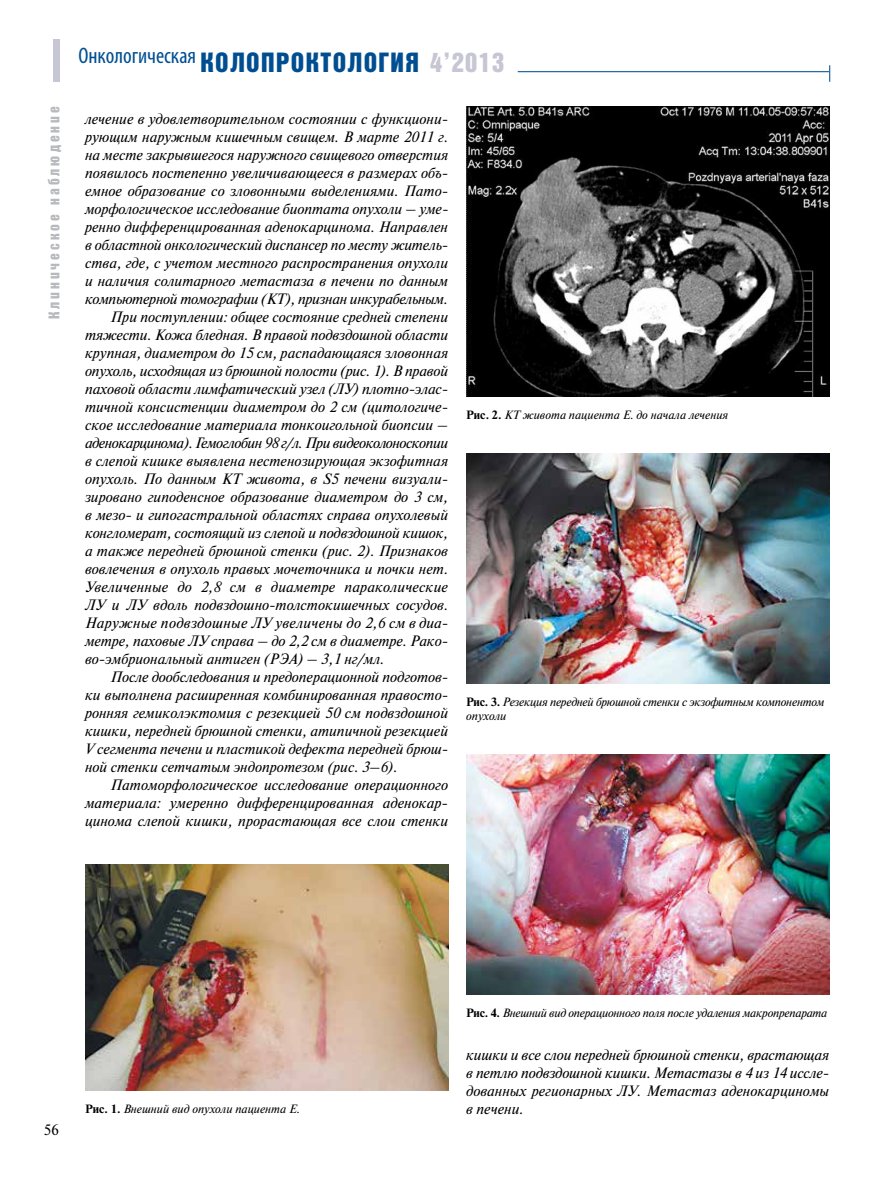
<style>
.page{position:relative;width:893px;height:1191px;background:#fff}
.page>*{position:absolute;margin:0;border:0;box-sizing:border-box;transform-origin:0 0}
.t1{font:27px "Bastion Kontrast Alt C";letter-spacing:.05em;color:#004e91}
.t2{font:condensed 22.5px "Myriad Pro";color:#004e91}
.t3{font:italic 15px/18px "Newton C";color:#000;text-align:justify}
.t4{font:italic 15px "Newton C";letter-spacing:-.035em;color:#000}
.t5{font:italic 15px "Newton C";letter-spacing:-.02em;color:#000}
.t6{font:italic 15px "Newton C";letter-spacing:.02em;color:#000}
.t7{font:15px "Bastion Kontrast Alt C";letter-spacing:.2em;color:#b7b9bc}
.t8{font:15px "Newton C";color:#000}
.t9{font:italic 12px/14.4px "Newton C";letter-spacing:-.02em;color:#000}
.t10{font:italic 12px "Newton C";color:#000}
.s1{color:#c6c6d4}
.s2{font-weight:700;font-style:normal}
</style>
<div class="page">
<div style="left:53px;top:40px;width:7px;height:42px;background:#c6c6d4"></div>
<hr style="left:518px;top:71px;width:311px;height:1px;background:#004e91">
<svg style="left:829px;top:65px;width:1px;height:17px"></svg>
<img style="left:85px;top:864px;width:363px;height:226px">
<img style="left:466px;top:106px;width:363px;height:290px">
<img style="left:466px;top:453px;width:363px;height:230px">
<img style="left:466px;top:754px;width:363px;height:240px">
<h2 class="t2" style="left:78px;top:42px;width:119px">Онкологическая</h2>
<h1 class="t1" style="left:200px;top:48px;width:305px">КОЛОПРОКТОЛОГИЯ <span class="s1">4’2013</span></h1>
<p class="t7" style="left:47px;top:319px;width:214px;rotate:-90deg">Клиническое наблюдение</p>
<p class="t3" style="left:85px;top:110px;width:365px">лечение в удовлетворительном состоянии с функциони-</p>
<p class="t3" style="left:85px;top:128px;width:365px">рующим наружным кишечным свищем. В марте 2011 г.</p>
<p class="t3" style="left:85px;top:146px;width:365px">на месте закрывшегося наружного свищевого отверстия</p>
<p class="t3" style="left:85px;top:164px;width:365px">появилось постепенно увеличивающееся в размерах объ-</p>
<p class="t3" style="left:85px;top:182px;width:365px">емное образование со зловонными выделениями. Пато-</p>
<p class="t3" style="left:85px;top:200px;width:365px">морфологическое исследование биоптата опухоли – уме-</p>
<p class="t3" style="left:85px;top:218px;width:365px">ренно дифференцированная аденокарцинома. Направлен</p>
<p class="t3" style="left:85px;top:236px;width:365px">в областной онкологический диспансер по месту житель-</p>
<p class="t3" style="left:85px;top:254px;width:365px">ства, где, с учетом местного распространения опухоли</p>
<p class="t3" style="left:85px;top:272px;width:365px">и наличия солитарного метастаза в печени по данным</p>
<p class="t5" style="left:85px;top:291px;width:364px">компьютерной томографии (КТ), признан инкурабельным.</p>
<p class="t3" style="left:111px;top:308px;width:339px">При поступлении: общее состояние средней степени</p>
<p class="t3" style="left:85px;top:326px;width:364px">тяжести. Кожа бледная. В правой подвздошной области</p>
<p class="t3" style="left:85px;top:344px;width:365px">крупная, диаметром до 15 см, распадающаяся зловонная</p>
<p class="t3" style="left:85px;top:362px;width:365px">опухоль, исходящая из брюшной полости (рис. 1). В правой</p>
<p class="t3" style="left:85px;top:380px;width:365px">паховой области лимфатический узел (ЛУ) плотно-элас-</p>
<p class="t3" style="left:85px;top:398px;width:363px">тичной консистенции диаметром до 2 см (цитологиче-</p>
<p class="t3" style="left:85px;top:416px;width:365px">ское исследование материала тонкоигольной биопсии –</p>
<p class="t4" style="left:85px;top:435px;width:364px">аденокарцинома). Гемоглобин 98 г/л. При видеоколоноскопии</p>
<p class="t3" style="left:85px;top:452px;width:365px">в слепой кишке выявлена нестенозирующая экзофитная</p>
<p class="t3" style="left:85px;top:470px;width:363px">опухоль. По данным КТ живота, в S5 печени визуали-</p>
<p class="t3" style="left:85px;top:488px;width:365px">зировано гиподенсное образование диаметром до 3 см,</p>
<p class="t3" style="left:85px;top:506px;width:365px">в мезо- и гипогастральной областях справа опухолевый</p>
<p class="t3" style="left:85px;top:524px;width:365px">конгломерат, состоящий из слепой и подвздошной кишок,</p>
<p class="t3" style="left:85px;top:542px;width:365px">а также передней брюшной стенки (рис. 2). Признаков</p>
<p class="t3" style="left:85px;top:560px;width:365px">вовлечения в опухоль правых мочеточника и почки нет.</p>
<p class="t3" style="left:85px;top:578px;width:364px">Увеличенные до 2,8 см в диаметре параколические</p>
<p class="t3" style="left:85px;top:596px;width:365px">ЛУ и ЛУ вдоль подвздошно-толстокишечных сосудов.</p>
<p class="t6" style="left:85px;top:615px;width:365px">Наружные подвздошные ЛУ увеличены до 2,6 см в диа-</p>
<p class="t3" style="left:85px;top:632px;width:364px">метре, паховые ЛУ справа – до 2,2 см в диаметре. Рако-</p>
<p class="t3" style="left:85px;top:650px;width:301px">во-эмбриональный антиген (РЭА) – 3,1 нг/мл.</p>
<p class="t3" style="left:111px;top:668px;width:339px">После дообследования и предоперационной подготов-</p>
<p class="t3" style="left:85px;top:686px;width:365px">ки выполнена расширенная комбинированная правосто-</p>
<p class="t3" style="left:85px;top:704px;width:365px">ронняя гемиколэктомия с резекцией 50 см подвздошной</p>
<p class="t3" style="left:85px;top:722px;width:365px">кишки, передней брюшной стенки, атипичной резекцией</p>
<p class="t3" style="left:85px;top:740px;width:364px">V сегмента печени и пластикой дефекта передней брюш-</p>
<p class="t3" style="left:85px;top:758px;width:314px">ной стенки сетчатым эндопротезом (рис. 3–6).</p>
<p class="t3" style="left:111px;top:776px;width:339px">Патоморфологическое исследование операционного</p>
<p class="t3" style="left:85px;top:794px;width:362px">материала: умеренно дифференцированная аденокар-</p>
<p class="t3" style="left:85px;top:812px;width:365px">цинома слепой кишки, прорастающая все слои стенки</p>
<p class="t10" style="left:466px;top:408px;width:264px"><span class="s2">Рис. 2.</span> КТ живота пациента Е. до начала лечения</p>
<p class="t9" style="left:466px;top:694px;width:360px"><span class="s2">Рис. 3.</span> Резекция передней брюшной стенки с экзофитным компонентом опухоли</p>
<p class="t8" style="left:44px;top:1121px;width:17px">56</p>
<p class="t10" style="left:85px;top:1102px;width:217px"><span class="s2">Рис. 1.</span> Внешний вид опухоли пациента Е.</p>
<p class="t9" style="left:466px;top:1005px;width:363px"><span class="s2">Рис. 4.</span> Внешний вид операционного поля после удаления макропрепарата</p>
<p class="t3" style="left:466px;top:1046px;width:365px">кишки и все слои передней брюшной стенки, врастающая в петлю подвздошной кишки. Метастазы в 4 из 14 иссле&shy;дованных регионарных ЛУ. Метастаз аденокарциномы в печени.</p>
</div>
